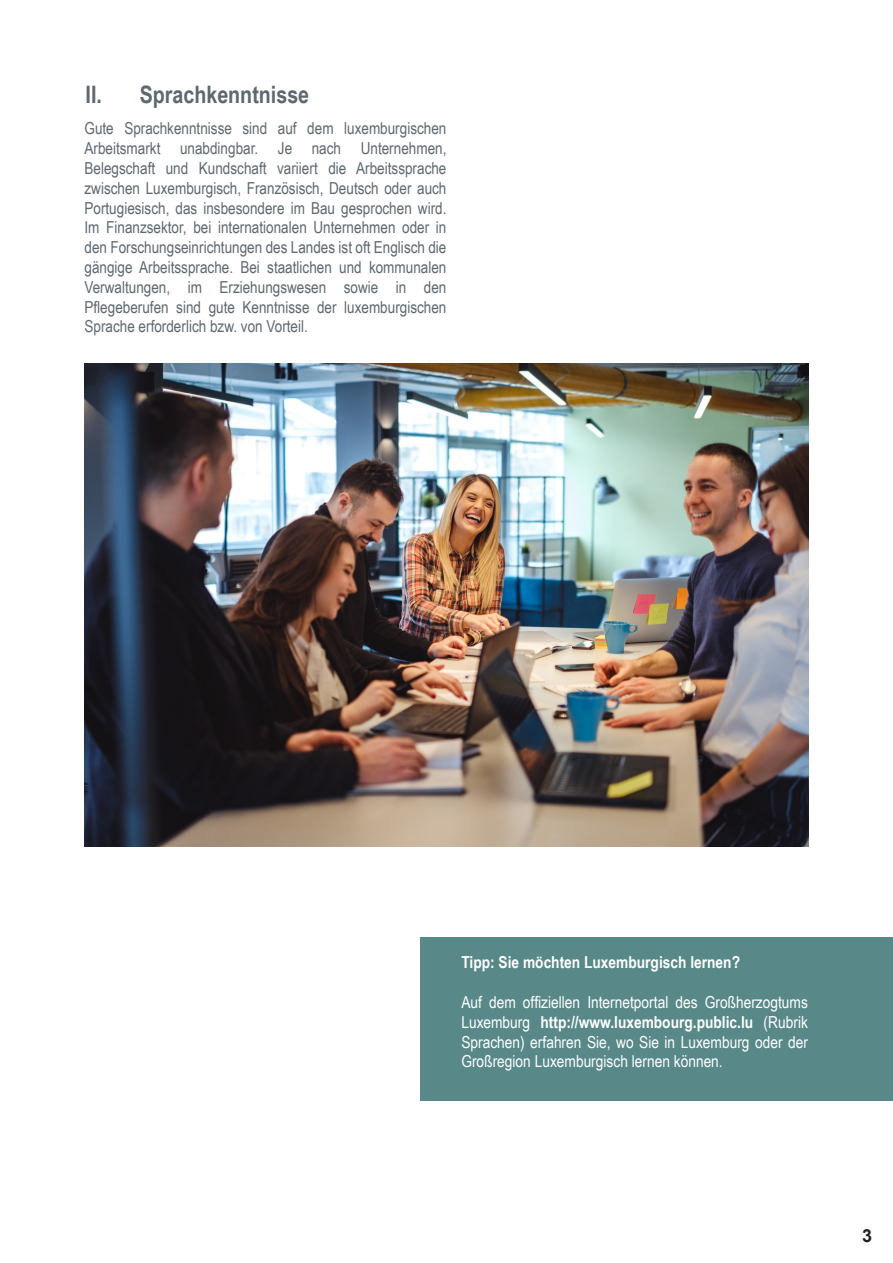
<style>
.page{position:relative;width:893px;height:1263px;background:#fff}
.page>*{position:absolute;margin:0;border:0;box-sizing:border-box;transform-origin:0 0}
.t1{font:700 24px "Arial Narrow";color:#5d686f}
.t2{font:700 18px "Arial";color:#231f20}
.t3{font:16.5px/19.8px "Arial Narrow";color:#5d686f;text-align:justify}
.t4{font:16.5px/19.8px "Arial Narrow";color:#fff;text-align:justify}
.t5{font:700 16.5px "Arial Narrow";color:#fff}
.s1{font-weight:700}
</style>
<div class="page">
<img style="left:85px;top:364px;width:723px;height:482px">
<div style="left:421px;top:938px;width:472px;height:163px;background:#588888"></div>
<p class="t1" style="left:86px;top:76px;width:225px">II. Sprachkenntnisse</p>
<p class="t3" style="left:84px;top:118px;width:363px">Gute Sprachkenntnisse sind auf dem luxemburgischen Arbeitsmarkt unabdingbar. Je nach Unternehmen, Belegschaft und Kundschaft variiert die Arbeitssprache zwischen Luxemburgisch, Französisch, Deutsch oder auch Portugiesisch, das insbesondere im Bau gesprochen wird.<br>Im Finanzsektor, bei internationalen Unternehmen oder in den Forschungseinrichtungen des Landes ist oft Englisch die gängige Arbeitssprache. Bei staatlichen und kommunalen Verwaltungen, im Erziehungswesen sowie in den Pflegeberufen sind gute Kenntnisse der luxemburgischen Sprache erforderlich bzw. von Vorteil.</p>
<p class="t5" style="left:461px;top:950px;width:280px">Tipp: Sie möchten Luxemburgisch lernen?</p>
<p class="t4" style="left:461px;top:991px;width:348px">Auf dem offiziellen Internetportal des Großherzogtums Luxemburg <span class="s1">http://www.luxembourg.public.lu</span> (Rubrik Sprachen) erfahren Sie, wo Sie in Luxemburg oder der Großregion Luxemburgisch lernen können.</p>
<p class="t2" style="left:862px;top:1223px;width:12px">3</p>
</div>
